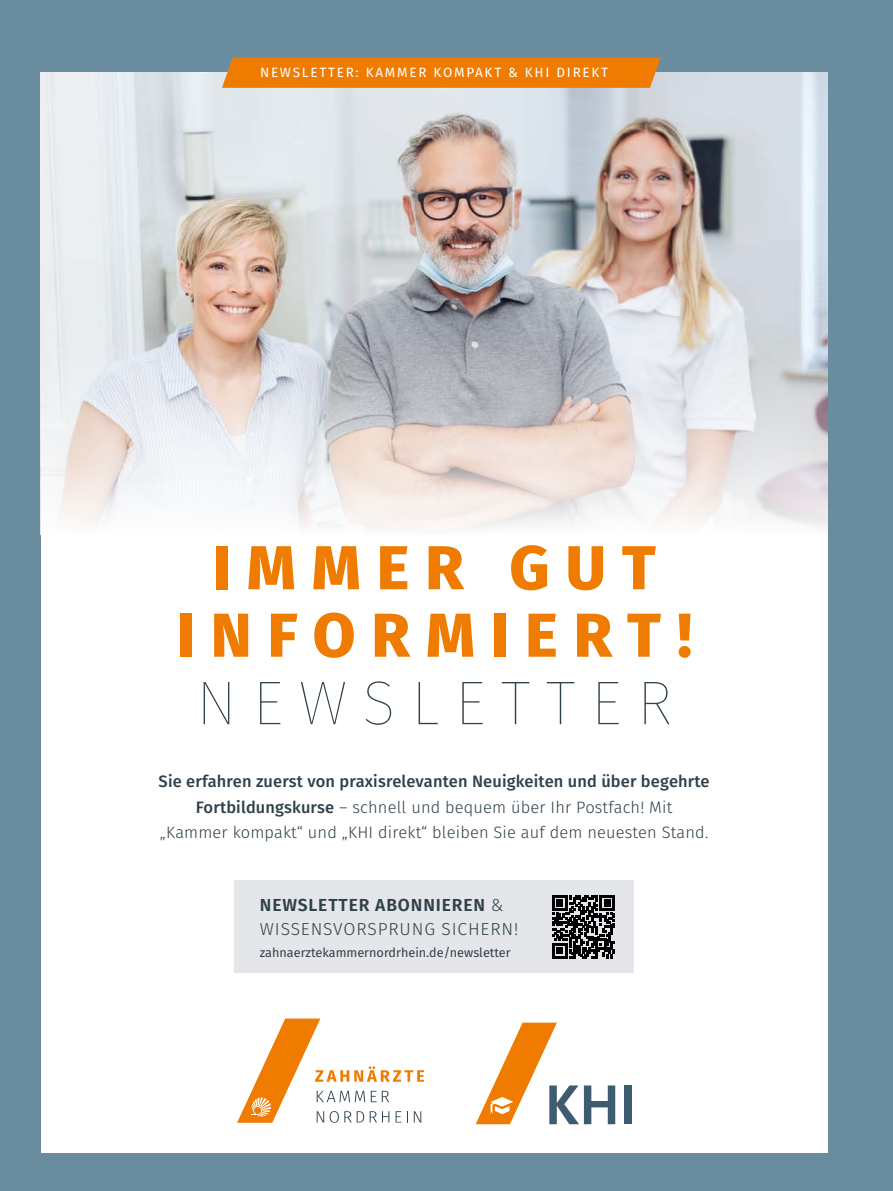
<style>
.page{position:relative;width:893px;height:1191px;background:#698d9e}
.page>*{position:absolute;margin:0;border:0;box-sizing:border-box;transform-origin:0 0}
.t1{font:800 61.95px/67.5px "Fira Sans";letter-spacing:.26em;color:#ef7c00;text-align:center}
.t2{font:100 61.95px "Fira Sans";letter-spacing:.25em;color:#2f414b}
.t3{font:300 17.4px/24px "Fira Sans";letter-spacing:.05em;color:#2f414b}
.t4{font:300 16.5px/25.5px "Fira Sans";letter-spacing:.01em;color:#2f414b;text-align:center}
.t5{font:13.5px "Fira Sans";letter-spacing:.13em;color:#fff}
.t6{font:12.75px "Fira Sans";color:#2f414b}
.s1{font-weight:500}
.s2{font-weight:600}
</style>
<div class="page">
<div style="left:41px;top:72px;width:786px;height:1080px;background:#fff"></div>
<img style="left:41px;top:72px;width:786px;height:270px">
<svg style="left:41px;top:342px;width:786px;height:186px"></svg>
<svg style="left:237px;top:1018px;width:187px;height:104px"></svg>
<svg style="left:476px;top:1022px;width:139px;height:102px"></svg>
<div style="left:625px;top:1085px;width:7px;height:39px;background:#3d5c6f"></div>
<div style="left:234px;top:880px;width:400px;height:93px;background:#e5e6e9"></div>
<svg style="left:552px;top:895px;width:63px;height:63px"></svg>
<svg style="left:222px;top:57px;width:439px;height:31px;background:#eb7e08"></svg>
<p class="t5" style="left:260px;top:62px;width:350px">NEWSLETTER: KAMMER KOMPAKT &amp; KHI DIREKT</p>
<h1 class="t1" style="left:177px;top:529px;width:517px">IMMER GUT<br>INFORMIERT!</h1>
<h1 class="t2" style="left:196px;top:659px;width:478px">NEWSLETTER</h1>
<p class="t4" style="left:159px;top:769px;width:553px"><span class="s1">Sie erfahren zuerst von praxisrelevanten Neuigkeiten und über begehrte<br>Fortbildungskurse</span> – schnell und bequem über Ihr Postfach! Mit<br>„Kammer kompakt“ und „KHI direkt“ bleiben Sie auf dem neuesten Stand.</p>
<p class="t3" style="left:260px;top:892px;width:260px"><span class="s2">NEWSLETTER ABONNIEREN</span> &amp;<br>WISSENSVORSPRUNG SICHERN!</p>
<p class="t6" style="left:260px;top:943px;width:252px">zahnaerztekammernordrhein.de/newsletter</p>
</div>
